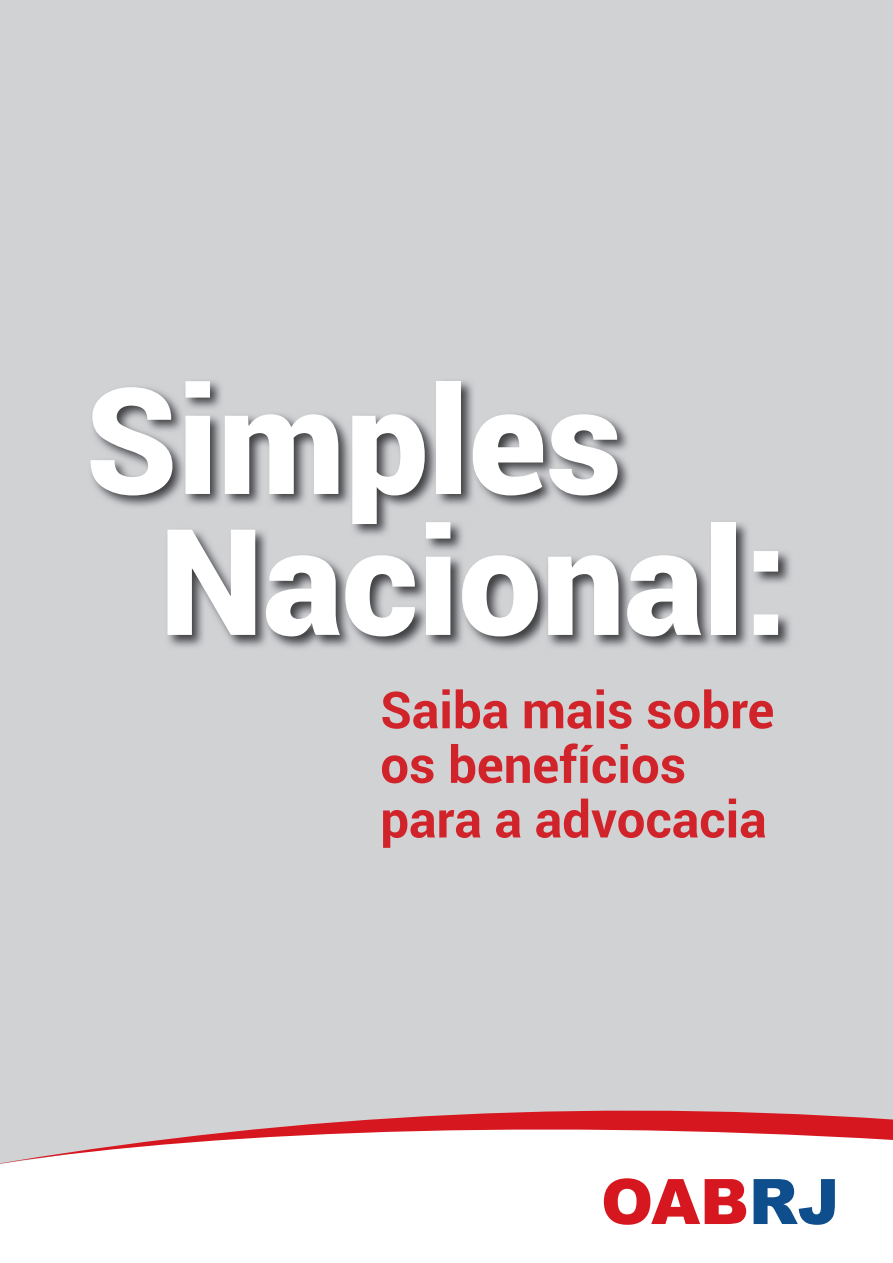
<style>
.page{position:relative;width:893px;height:1263px;background:#fff}
.page>*{position:absolute;margin:0;border:0;box-sizing:border-box;transform-origin:0 0}
.t1{font:900 148.05px/141px "Roboto";color:#fff}
.t2{font:900 62.85px "Arial";color:#d7171f}
.t3{font:700 51px/54.6px "Roboto";color:#d1232a}
.s1{color:#0f4e8c}
</style>
<div class="page">
<div style="left:0;top:0;width:893px;height:1206px;background:#d1d2d4"></div>
<img style="left:91px;top:381px;width:700px;height:268px">
<div style="left:0;top:1170px;width:893px;height:36px;background:#fff"></div>
<svg style="left:0;top:1110px;width:893px;height:60px;fill:#fff"></svg>
<h1 class="t1" style="left:159px;top:365px;width:631px;text-indent:-74px">Simples<br>Nacional:</h1>
<p class="t3" style="left:380px;top:681px;width:396px">Saiba mais sobre os benefícios para a advocacia</p>
<p class="t2" style="left:601px;top:1166px;width:240px">OAB<span class="s1">RJ</span></p>
</div>
